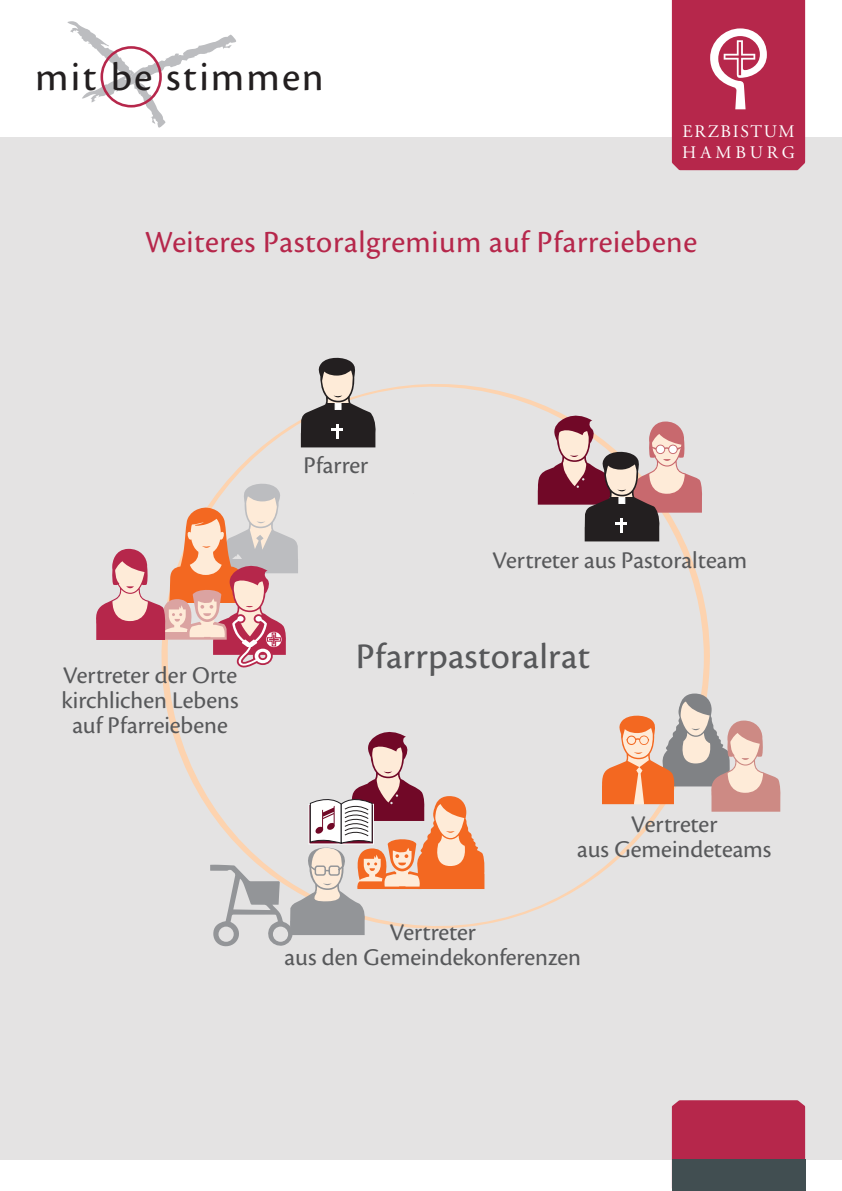
<style>
.page{position:relative;width:842px;height:1191px;background:#fff}
.page>*{position:absolute;margin:0;border:0;box-sizing:border-box;transform-origin:0 0}
.t1{font:41.5px "Cronos Pro Capt";letter-spacing:.05em;color:#231f20}
.t2{font:37.4px "Cronos Pro Capt";letter-spacing:.005em;color:#57585a}
.t3{font:32px "Cronos Pro";letter-spacing:.015em;color:#b6274b}
.t4{font:25px/25px "Cronos Pro";color:#57585a;text-align:center}
.t5{font:17.6px "Adobe Garamond Pro";letter-spacing:.1em;color:#fff}
.t6{font:17.6px "Adobe Garamond Pro";letter-spacing:.225em;color:#fff}
</style>
<div class="page">
<div style="left:0;top:137px;width:842px;height:1022px;background:#e4e3e3"></div>
<svg style="left:162px;top:384px;width:548px;height:540px"></svg>
<svg style="left:301px;top:358px;width:75px;height:89px"></svg>
<svg style="left:602px;top:693px;width:178px;height:118px"></svg>
<svg style="left:538px;top:409px;width:164px;height:132px"></svg>
<svg style="left:96px;top:482px;width:202px;height:190px"></svg>
<svg style="left:210px;top:725px;width:275px;height:222px"></svg>
<svg style="left:672px;top:0;width:133px;height:170px"></svg>
<div style="left:672px;top:1100px;width:133px;height:59px;background:#b6274b"></div>
<div style="left:672px;top:1159px;width:133px;height:32px;background:#414e51"></div>
<svg style="left:67px;top:21px;width:169px;height:107px"></svg>
<p class="t1" style="left:35px;top:53px;width:290px">mit be stimmen</p>
<p class="t5" style="left:682px;top:121px;width:113px">ERZBISTUM</p>
<p class="t6" style="left:682px;top:142px;width:114px">HAMBURG</p>
<p class="t3" style="left:145px;top:223px;width:554px">Weiteres Pastoralgremium auf Pfarreiebene</p>
<p class="t4" style="left:62px;top:662px;width:178px">Vertreter der Orte kirchlichen Lebens auf Pfarreiebene</p>
<p class="t4" style="left:304px;top:453px;width:66px">Pfarrer</p>
<p class="t4" style="left:492px;top:547px;width:256px">Vertreter aus Pastoralteam</p>
<p class="t2" style="left:356px;top:635px;width:236px">Pfarrpastoralrat</p>
<p class="t4" style="left:577px;top:812px;width:196px">Vertreter<br>aus Gemeindeteams</p>
<p class="t4" style="left:285px;top:919px;width:298px">Vertreter<br>aus den Gemeindekonferenzen</p>
</div>
